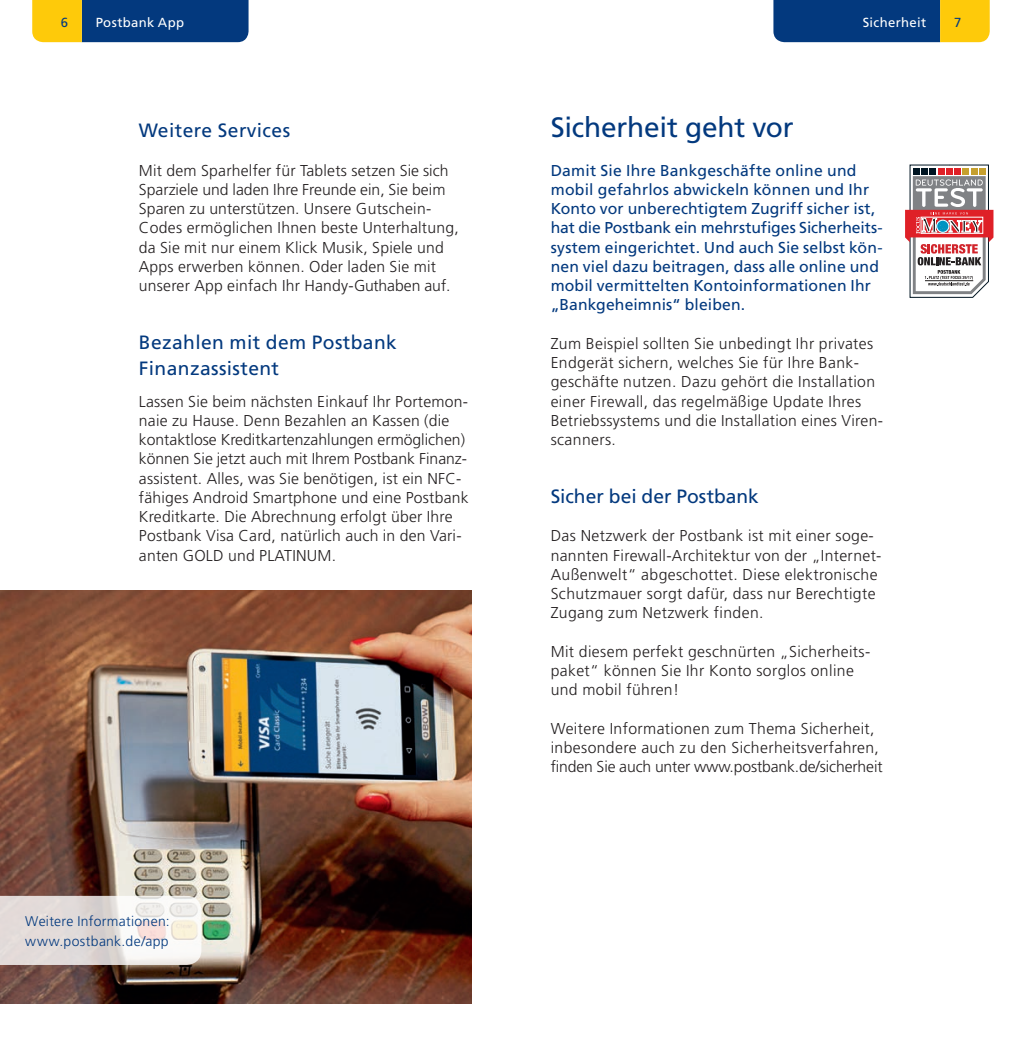
<style>
.page{position:relative;width:1022px;height:1042px;background:#fff}
.page>*{position:absolute;margin:0;border:0;box-sizing:border-box;transform-origin:0 0}
.t1{font:28px "Frutiger LT Std";letter-spacing:-.005em;color:#03397e}
.t2{font:19.25px/26.2px "Frutiger LT Std";letter-spacing:.02em;color:#03397e}
.t3{font:19.25px "Frutiger LT Std";color:#03397e}
.t4{font:300 15.75px/19.2px "Frutiger LT Std";letter-spacing:.015em;color:#231f20}
.t5{font:15.75px/19.2px "Frutiger LT Std";letter-spacing:.01em;color:#03397e}
.t6{font:300 14px/19.2px "Frutiger LT Std";letter-spacing:.025em;color:#03397e}
.t7{font:13.12px "Frutiger LT Std";letter-spacing:.025em;color:#fff}
.t8{font:13.12px "Frutiger LT Std";color:#03397e}
</style>
<div class="page">
<img style="left:0;top:590px;width:471px;height:413px">
<svg style="left:32px;top:0;width:217px;height:42px;background:#3d5b64"></svg>
<svg style="left:773px;top:0;width:217px;height:42px;background:#3d5b64"></svg>
<svg style="left:0;top:896px;width:201px;height:69px"></svg>
<svg style="left:905px;top:165px;width:88px;height:132px"></svg>
<p class="t8" style="left:61px;top:15px;width:9px">6</p>
<p class="t7" style="left:96px;top:15px;width:90px">Postbank App</p>
<p class="t7" style="left:863px;top:15px;width:65px">Sicherheit</p>
<p class="t8" style="left:954px;top:15px;width:9px">7</p>
<p class="t2" style="left:139px;top:117px;width:153px">Weitere Services</p>
<p class="t4" style="left:139px;top:161px;width:321px">Mit dem Sparhelfer für Tablets setzen Sie sich Sparziele und laden Ihre Freunde ein, Sie beim Sparen zu unterstützen. Unsere Gutschein-Codes ermöglichen Ihnen beste Unterhaltung, da Sie mit nur einem Klick Musik, Spiele und Apps erwerben können. Oder laden Sie mit unserer App einfach Ihr Handy-Guthaben auf.</p>
<p class="t2" style="left:139px;top:329px;width:259px">Bezahlen mit dem Postbank<br>Finanzassistent</p>
<p class="t4" style="left:139px;top:392px;width:331px">Lassen Sie beim nächsten Einkauf Ihr Portemon&shy;naie zu Hause. Denn Bezahlen an Kassen (die kontaktlose Kreditkartenzahlungen ermöglichen) können Sie jetzt auch mit Ihrem Postbank Finanz&shy;assistent. Alles, was Sie benötigen, ist ein NFC&shy;fähiges Android Smartphone und eine Postbank Kreditkarte. Die Abrechnung erfolgt über Ihre Postbank Visa Card, natürlich auch in den Vari&shy;anten GOLD und PLATINUM.</p>
<p class="t6" style="left:25px;top:912px;width:146px">Weitere Informationen: www.postbank.de/app</p>
<h1 class="t1" style="left:551px;top:111px;width:245px">Sicherheit geht vor</h1>
<p class="t5" style="left:551px;top:160px;width:334px">Damit Sie Ihre Bankgeschäfte online und mobil gefahrlos abwickeln können und Ihr Konto vor unberechtigtem Zugriff sicher ist, hat die Postbank ein mehrstufiges Sicherheits&shy;system eingerichtet. Und auch Sie selbst kön&shy;nen viel dazu beitragen, dass alle online und mobil vermittelten Kontoinformationen Ihr „Bankgeheimnis“ bleiben.</p>
<p class="t4" style="left:551px;top:334px;width:334px">Zum Beispiel sollten Sie unbedingt Ihr privates Endgerät sichern, welches Sie für Ihre Bank&shy;geschäfte nutzen. Dazu gehört die Installation einer Firewall, das regelmäßige Update Ihres Betriebssystems und die Installation eines Viren&shy;scanners.</p>
<p class="t3" style="left:551px;top:485px;width:210px">Sicher bei der Postbank</p>
<p class="t4" style="left:551px;top:526px;width:332px">Das Netzwerk der Postbank ist mit einer soge&shy;nannten Firewall-Architektur von der „Internet-Außenwelt“ abgeschottet. Diese elektronische Schutzmauer sorgt dafür, dass nur Berechtigte Zugang zum Netzwerk finden.</p>
<p class="t4" style="left:551px;top:642px;width:321px">Mit diesem perfekt geschnürten „Sicherheits&shy;paket“ können Sie Ihr Konto sorglos online und mobil führen!</p>
<p class="t4" style="left:551px;top:719px;width:333px">Weitere Informationen zum Thema Sicherheit, inbesondere auch zu den Sicherheitsverfahren, finden Sie auch unter www.postbank.de/sicherheit</p>
</div>
